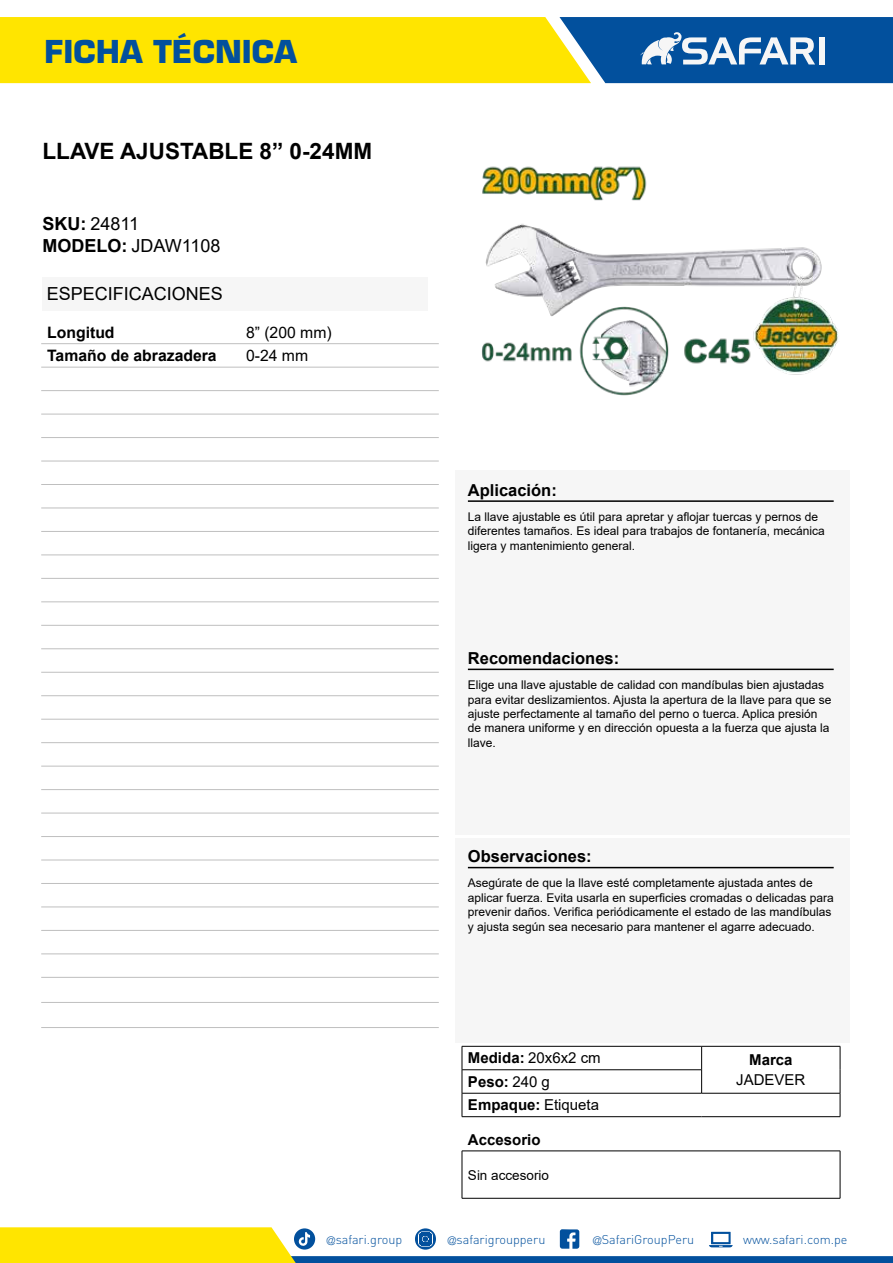
<style>
.page{position:relative;width:893px;height:1263px;background:#fff}
.page>*{position:absolute;margin:0;border:0;box-sizing:border-box;transform-origin:0 0}
.t1{font:700 30.75px "Eurostile LT Std";color:#02509d}
.t2{font:700 22.5px "Arial";color:#000}
.t3{font:18px/21.9px "Arial";color:#000}
.t4{font:700 16.5px "Arial";color:#000}
.t5{font:700 15.75px "Arial";color:#000}
.t6{font:15.75px "Arial";color:#000}
.t7{font:700 15px "Arial";color:#000}
.t8{font:15px "Arial";color:#000}
.t9{font:13.5px "Arial";color:#000}
.t10{font:300 12.6px "DIN";color:#02509d}
.t11{font:12px/14.4px "Arial";color:#000}
.s1{font-weight:700}
.s2{font-weight:400}
.s3{font-family:"Helvetica LT Std";font-stretch:condensed;font-size:11.25px}
</style>
<div class="page">
<svg style="left:0;top:1227px;width:893px;height:36px"></svg>
<svg style="left:0;top:17px;width:893px;height:66px;background:#b1b83e"></svg>
<div style="left:819px;top:37px;width:6px;height:27px;background:#f6f6f6"></div>
<div style="left:455px;top:470px;width:395px;height:174px;background:#f6f6f6"></div>
<hr style="left:468px;top:500px;width:366px;height:2px;background:#000">
<div style="left:455px;top:638px;width:395px;height:196px;background:#f6f6f6"></div>
<hr style="left:468px;top:669px;width:366px;height:1px;background:#000">
<div style="left:455px;top:838px;width:395px;height:204px;background:#f6f6f6"></div>
<hr style="left:468px;top:867px;width:366px;height:1px;background:#000">
<hr style="left:462px;top:1151px;width:378px;height:1px;background:#000">
<hr style="left:462px;top:1151px;width:1px;height:47px;background:#000">
<hr style="left:840px;top:1151px;width:1px;height:47px;background:#000">
<hr style="left:462px;top:1198px;width:378px;height:1px;background:#000">
<hr style="left:41px;top:343px;width:199px;height:1px;background:#bfbfbf">
<hr style="left:240px;top:343px;width:199px;height:1px;background:#bfbfbf">
<hr style="left:41px;top:1027px;width:199px;height:1px;background:#bfbfbf">
<hr style="left:240px;top:1027px;width:199px;height:1px;background:#bfbfbf">
<hr style="left:41px;top:367px;width:199px;height:1px;background:#bfbfbf">
<hr style="left:240px;top:367px;width:199px;height:1px;background:#bfbfbf">
<hr style="left:41px;top:390px;width:199px;height:1px;background:#bfbfbf">
<hr style="left:240px;top:390px;width:199px;height:1px;background:#bfbfbf">
<hr style="left:41px;top:414px;width:199px;height:1px;background:#bfbfbf">
<hr style="left:240px;top:414px;width:199px;height:1px;background:#bfbfbf">
<hr style="left:41px;top:437px;width:199px;height:1px;background:#bfbfbf">
<hr style="left:240px;top:437px;width:199px;height:1px;background:#bfbfbf">
<hr style="left:41px;top:461px;width:199px;height:1px;background:#bfbfbf">
<hr style="left:240px;top:461px;width:199px;height:1px;background:#bfbfbf">
<hr style="left:41px;top:484px;width:199px;height:1px;background:#bfbfbf">
<hr style="left:240px;top:484px;width:199px;height:1px;background:#bfbfbf">
<hr style="left:41px;top:508px;width:199px;height:1px;background:#bfbfbf">
<hr style="left:240px;top:508px;width:199px;height:1px;background:#bfbfbf">
<hr style="left:41px;top:531px;width:199px;height:1px;background:#bfbfbf">
<hr style="left:240px;top:531px;width:199px;height:1px;background:#bfbfbf">
<hr style="left:41px;top:555px;width:199px;height:1px;background:#bfbfbf">
<hr style="left:240px;top:555px;width:199px;height:1px;background:#bfbfbf">
<hr style="left:41px;top:578px;width:199px;height:1px;background:#bfbfbf">
<hr style="left:240px;top:578px;width:199px;height:1px;background:#bfbfbf">
<hr style="left:41px;top:602px;width:199px;height:1px;background:#bfbfbf">
<hr style="left:240px;top:602px;width:199px;height:1px;background:#bfbfbf">
<hr style="left:41px;top:625px;width:199px;height:1px;background:#bfbfbf">
<hr style="left:240px;top:625px;width:199px;height:1px;background:#bfbfbf">
<hr style="left:41px;top:648px;width:199px;height:1px;background:#bfbfbf">
<hr style="left:240px;top:648px;width:199px;height:1px;background:#bfbfbf">
<hr style="left:41px;top:672px;width:199px;height:1px;background:#bfbfbf">
<hr style="left:240px;top:672px;width:199px;height:1px;background:#bfbfbf">
<hr style="left:41px;top:695px;width:199px;height:1px;background:#bfbfbf">
<hr style="left:240px;top:695px;width:199px;height:1px;background:#bfbfbf">
<hr style="left:41px;top:719px;width:199px;height:1px;background:#bfbfbf">
<hr style="left:240px;top:719px;width:199px;height:1px;background:#bfbfbf">
<hr style="left:41px;top:742px;width:199px;height:1px;background:#bfbfbf">
<hr style="left:240px;top:742px;width:199px;height:1px;background:#bfbfbf">
<hr style="left:41px;top:766px;width:199px;height:1px;background:#bfbfbf">
<hr style="left:240px;top:766px;width:199px;height:1px;background:#bfbfbf">
<hr style="left:41px;top:789px;width:199px;height:1px;background:#bfbfbf">
<hr style="left:240px;top:789px;width:199px;height:1px;background:#bfbfbf">
<hr style="left:41px;top:813px;width:199px;height:1px;background:#bfbfbf">
<hr style="left:240px;top:813px;width:199px;height:1px;background:#bfbfbf">
<hr style="left:41px;top:836px;width:199px;height:1px;background:#bfbfbf">
<hr style="left:240px;top:836px;width:199px;height:1px;background:#bfbfbf">
<hr style="left:41px;top:860px;width:199px;height:1px;background:#bfbfbf">
<hr style="left:240px;top:860px;width:199px;height:1px;background:#bfbfbf">
<hr style="left:41px;top:883px;width:199px;height:1px;background:#bfbfbf">
<hr style="left:240px;top:883px;width:199px;height:1px;background:#bfbfbf">
<hr style="left:41px;top:907px;width:199px;height:1px;background:#bfbfbf">
<hr style="left:240px;top:907px;width:199px;height:1px;background:#bfbfbf">
<hr style="left:41px;top:930px;width:199px;height:1px;background:#bfbfbf">
<hr style="left:240px;top:930px;width:199px;height:1px;background:#bfbfbf">
<hr style="left:41px;top:954px;width:199px;height:1px;background:#bfbfbf">
<hr style="left:240px;top:954px;width:199px;height:1px;background:#bfbfbf">
<hr style="left:41px;top:977px;width:199px;height:1px;background:#bfbfbf">
<hr style="left:240px;top:977px;width:199px;height:1px;background:#bfbfbf">
<hr style="left:41px;top:1002px;width:199px;height:1px;background:#bfbfbf">
<hr style="left:240px;top:1002px;width:199px;height:1px;background:#bfbfbf">
<img style="left:482px;top:166px;width:357px;height:230px">
<div style="left:43px;top:277px;width:385px;height:33px;background:#f6f6f6"></div>
<hr style="left:462px;top:1069px;width:239px;height:1px;background:#000">
<hr style="left:462px;top:1093px;width:240px;height:1px;background:#000">
<hr style="left:702px;top:1093px;width:138px;height:1px;background:#000">
<hr style="left:462px;top:1046px;width:240px;height:1px;background:#000">
<hr style="left:702px;top:1046px;width:138px;height:1px;background:#000">
<svg style="left:701px;top:1046px;width:1px;height:47px"></svg>
<svg style="left:462px;top:1046px;width:1px;height:70px"></svg>
<svg style="left:840px;top:1046px;width:1px;height:70px"></svg>
<hr style="left:462px;top:1116px;width:240px;height:1px;background:#000">
<hr style="left:702px;top:1116px;width:138px;height:1px;background:#000">
<h1 class="t1" style="left:44px;top:34px;width:254px">FICHA TÉCNICA</h1>
<h2 class="t2" style="left:43px;top:142px;width:331px">LLAVE AJUSTABLE 8” 0-24MM</h2>
<h3 class="t3" style="left:43px;top:213px;width:179px"><span class="s1">SKU:</span> 24811<br><span class="s1">MODELO:</span> JDAW1108</h3>
<h3 class="t3" style="left:47px;top:282px;width:178px">ESPECIFICACIONES</h3>
<h3 class="t5" style="left:47px;top:326px;width:69px">Longitud</h3>
<h3 class="t6" style="left:246px;top:321px;width:87px">8” (200 mm)</h3>
<h3 class="t5" style="left:47px;top:350px;width:171px">Tamaño de abrazadera</h3>
<h3 class="t6" style="left:246px;top:345px;width:64px">0-24 mm</h3>
<h3 class="t4" style="left:468px;top:484px;width:90px">Aplicación:</h3>
<p class="t11" style="left:468px;top:509px;width:358px">La llave ajustable es útil para apretar y aflojar tuercas y pernos de diferentes tamaños. Es ideal para trabajos de fontanería, mecánica ligera y mantenimiento general.</p>
<h3 class="t4" style="left:468px;top:652px;width:153px">Recomendaciones:</h3>
<p class="t11" style="left:468px;top:678px;width:365px">Elige una llave ajustable de calidad con mandíbulas bien ajustadas para evitar deslizamientos. Ajusta la apertura de la llave para que se ajuste perfectamente al tamaño del perno o tuerca. Aplica presión de manera uniforme y en dirección opuesta a la fuerza que ajusta la llave.</p>
<h3 class="t4" style="left:468px;top:850px;width:125px">Observaciones:</h3>
<p class="t11" style="left:468px;top:876px;width:367px">Asegúrate de que la llave esté completamente ajustada antes de aplicar fuerza. Evita usarla en superficies cromadas o delicadas para prevenir daños. Verifica periódicamente el estado de las mandíbulas y ajusta según sea necesario para mantener el agarre adecuado.</p>
<p class="t8" style="left:468px;top:1048px;width:134px"><span class="s1">Medida:</span> 20x6x2 cm</p>
<p class="t7" style="left:749px;top:1054px;width:45px">Marca</p>
<p class="t7" style="left:468px;top:1076px;width:83px">Peso: <span class="s2">240 g</span></p>
<p class="t8" style="left:736px;top:1069px;width:71px">JADEVER</p>
<p class="t7" style="left:468px;top:1099px;width:133px">Empaque: <span class="s2">Etiqueta</span></p>
<p class="t7" style="left:468px;top:1134px;width:74px">Accesorio</p>
<p class="t9" style="left:468px;top:1165px;width:83px">Sin accesorio</p>
<p class="t10" style="left:327px;top:1234px;width:77px"><span class="s3">@</span>safari.group</p>
<p class="t10" style="left:448px;top:1234px;width:99px"><span class="s3">@</span>safarigroupperu</p>
<p class="t10" style="left:593px;top:1234px;width:103px"><span class="s3">@</span>SafariGroupPeru</p>
<p class="t10" style="left:743px;top:1234px;width:106px">www.safari.com.pe</p>
</div>
